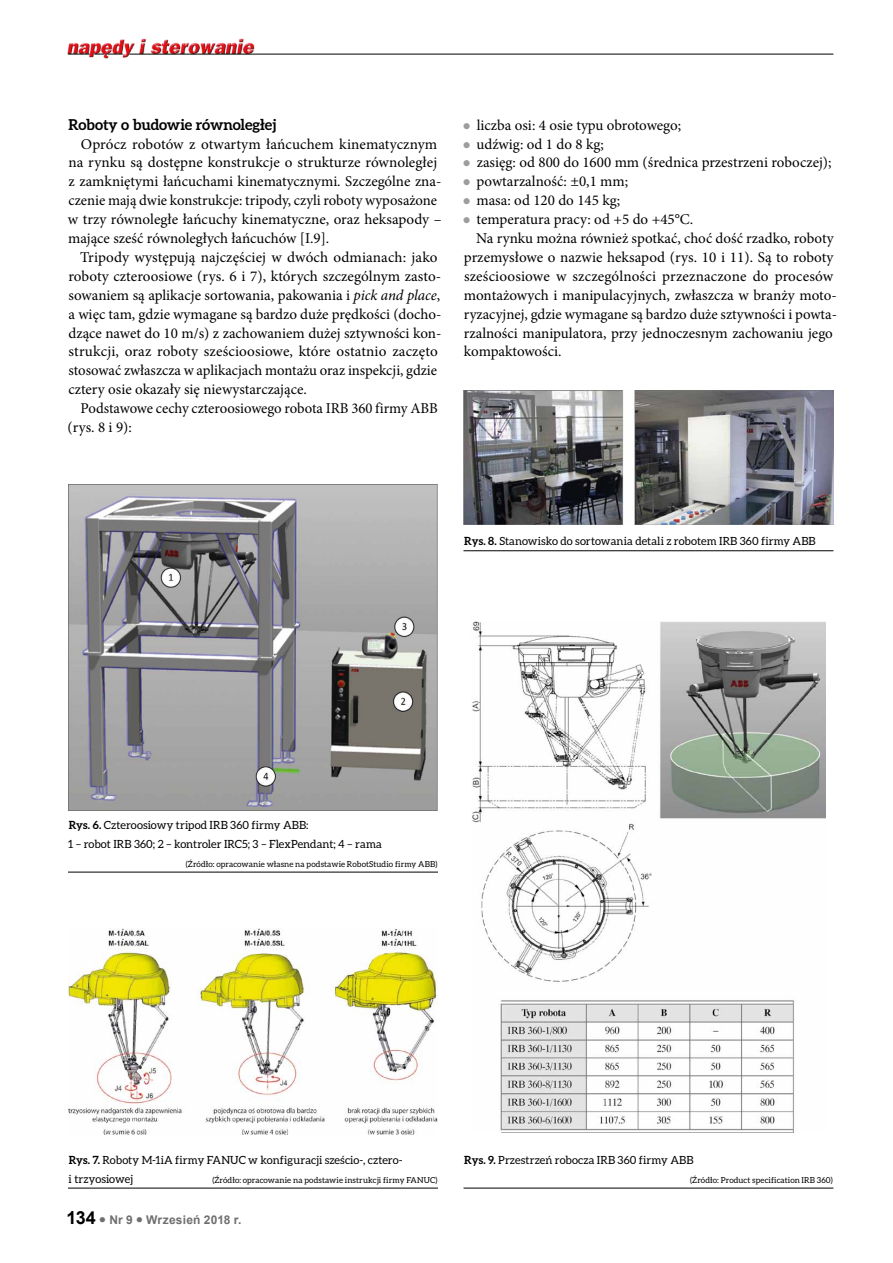
<style>
.page{position:relative;width:893px;height:1263px;background:#fff}
.page>*{position:absolute;margin:0;border:0;box-sizing:border-box;transform-origin:0 0}
.t1{font:15px/18.9px "Minion Pro";color:#000}
.t2{font:700 15px "Aleo";letter-spacing:-.015em;color:#000}
.t3{font:700 12px "Arial";letter-spacing:.015em;color:#706f6f}
.t4{font:11.25px/18.9px "Aleo";letter-spacing:.005em;color:#000}
.t5{font:8.25px "Aleo";letter-spacing:.015em;color:#000}
.s1{font-style:italic}
.s2{font-weight:700}
.s3{font-size:18px;color:#000}
</style>
<div class="page">
<img style="left:67px;top:38px;width:190px;height:21px">
<hr style="left:129px;top:54px;width:704px;height:1px;background:#000">
<svg style="left:68px;top:54px;width:55px;height:1px"></svg>
<img style="left:68px;top:484px;width:370px;height:326px">
<hr style="left:68px;top:872px;width:370px;height:1px;background:#000">
<img style="left:68px;top:929px;width:370px;height:205px">
<hr style="left:68px;top:1188px;width:370px;height:1px;background:#000">
<img style="left:463px;top:391px;width:370px;height:133px">
<hr style="left:463px;top:550px;width:370px;height:1px;background:#000">
<img style="left:472px;top:621px;width:353px;height:511px">
<hr style="left:463px;top:1188px;width:370px;height:1px;background:#000">
<p class="t2" style="left:69px;top:116px;width:209px">Roboty o budowie równoległej</p>
<p class="t1" style="left:68px;top:134px;width:375px;text-indent:13px">Oprócz robotów z otwartym łańcuchem kinematycznym na rynku są dostępne konstrukcje o strukturze równoległej z zamkniętymi łańcuchami kinematycznymi. Szczególne zna&shy;czenie mają dwie konstrukcje: tripody, czyli roboty wyposażone w trzy równoległe łańcuchy kinematyczne, oraz heksapody – mające sześć równoległych łańcuchów [I.9].</p>
<p class="t1" style="left:68px;top:248px;width:375px;text-indent:12px">Tripody występują najczęściej w dwóch odmianach: jako roboty czteroosiowe (rys. 6 i 7), których szczególnym zasto&shy;sowaniem są aplikacje sortowania, pakowania i <span class="s1">pick and place</span>, a więc tam, gdzie wymagane są bardzo duże prędkości (docho&shy;dzące nawet do 10 m/s) z zachowaniem dużej sztywności kon&shy;strukcji, oraz roboty sześcioosiowe, które ostatnio zaczęto stosować zwłaszcza w aplikacjach montażu oraz inspekcji, gdzie cztery osie okazały się niewystarczające.</p>
<p class="t1" style="left:68px;top:399px;width:372px;text-indent:13px">Podstawowe cechy czteroosiowego robota IRB 360 firmy ABB (rys. 8 i 9):</p>
<p class="t1" style="left:477px;top:115px;width:206px">liczba osi: 4 osie typu obrotowego;</p>
<p class="t1" style="left:476px;top:134px;width:129px">udźwig: od 1 do 8 kg;</p>
<p class="t1" style="left:477px;top:153px;width:356px">zasięg: od 800 do 1600 mm (średnica przestrzeni roboczej);</p>
<p class="t1" style="left:477px;top:172px;width:153px">powtarzalność: ±0,1 mm;</p>
<p class="t1" style="left:476px;top:191px;width:145px">masa: od 120 do 145 kg;</p>
<p class="t1" style="left:477px;top:210px;width:218px">temperatura pracy: od +5 do +45°C.</p>
<p class="t1" style="left:476px;top:229px;width:359px">Na rynku można również spotkać, choć dość rzadko, roboty</p>
<p class="t1" style="left:464px;top:248px;width:371px">przemysłowe o nazwie heksapod (rys. 10 i 11). Są to roboty</p>
<p class="t1" style="left:464px;top:267px;width:371px">sześcioosiowe w szczególności przeznaczone do procesów</p>
<p class="t1" style="left:464px;top:286px;width:375px">montażowych i manipulacyjnych, zwłaszcza w branży moto-</p>
<p class="t1" style="left:464px;top:304px;width:375px">ryzacyjnej, gdzie wymagane są bardzo duże sztywności i powta-</p>
<p class="t1" style="left:464px;top:323px;width:371px">rzalności manipulatora, przy jednoczesnym zachowaniu jego</p>
<p class="t1" style="left:464px;top:342px;width:99px">kompaktowości.</p>
<p class="t4" style="left:464px;top:532px;width:353px"><span class="s2">Rys. 8.</span> Stanowisko do sortowania detali z robotem IRB 360 firmy ABB</p>
<p class="t4" style="left:68px;top:815px;width:315px"><span class="s2">Rys. 6.</span> Czteroosiowy tripod IRB 360 firmy ABB:<br>1 – robot IRB 360; 2 – kontroler IRC5; 3 – FlexPendant; 4 – rama</p>
<p class="t5" style="left:186px;top:859px;width:253px">(źródło: opracowanie własne na podstawie RobotStudio firmy ABB)</p>
<p class="t4" style="left:69px;top:1150px;width:335px"><span class="s2">Rys. 7.</span> Roboty M-1iA firmy FANUC w konfiguracji sześcio-, cztero&shy;i trzyosiowej</p>
<p class="t5" style="left:212px;top:1175px;width:226px">(źródło: opracowanie na podstawie instrukcji firmy FANUC)</p>
<p class="t3" style="left:67px;top:1212px;width:176px"><span class="s3">134</span> ● Nr 9 ● Wrzesień 2018 r.</p>
<p class="t4" style="left:464px;top:1150px;width:231px"><span class="s2">Rys. 9.</span> Przestrzeń robocza IRB 360 firmy ABB</p>
<p class="t5" style="left:690px;top:1175px;width:144px">(źródło: Product specification IRB 360)</p>
</div>
